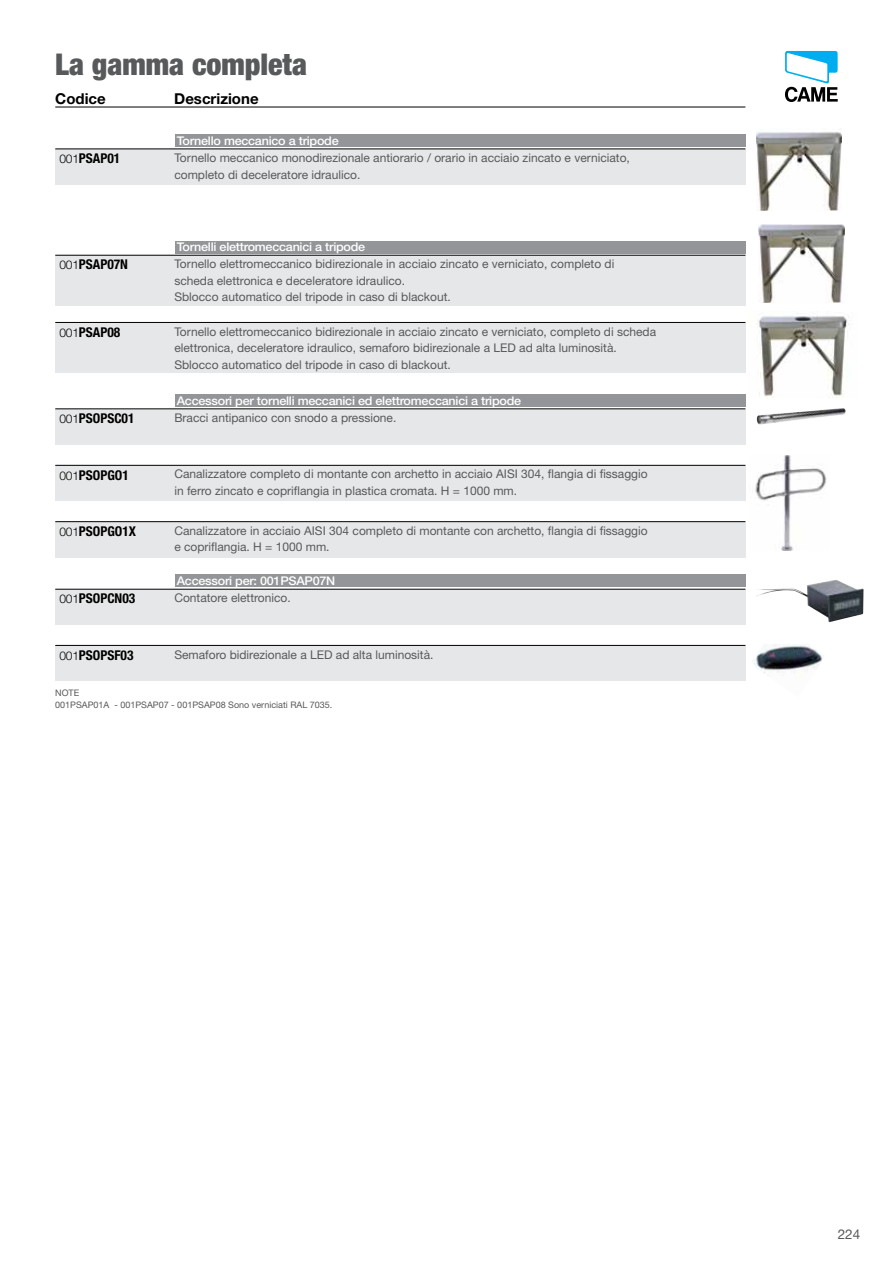
<style>
.page{position:relative;width:893px;height:1263px;background:#fff}
.page>*{position:absolute;margin:0;border:0;box-sizing:border-box;transform-origin:0 0}
.t1{font:900 condensed 30px "Helvetica Neue LT Pro";color:#58595b}
.t2{font:700 15px "Helvetica Neue LT Pro";color:#000}
.t3{font:700 condensed 13.5px "Helvetica Neue LT Pro";color:#000}
.t4{font:13.5px "Helvetica Neue LT Pro";color:#58595b}
.t5{font:12px/16.5px "Helvetica Neue LT Pro";color:#58595b}
.t6{font:500 12px "Helvetica Neue LT Pro";letter-spacing:-.02em;color:#fff;scale:1.05 1}
.t7{font:9px/12px "Helvetica Neue LT Pro";color:#58595b}
.s1{font-weight:300;font-stretch:normal;font-size:12px}
</style>
<div class="page">
<img style="left:755px;top:455px;width:72px;height:95px">
<img style="left:756px;top:132px;width:86px;height:78px">
<img style="left:759px;top:225px;width:86px;height:77px">
<img style="left:757px;top:313px;width:92px;height:85px">
<img style="left:757px;top:408px;width:89px;height:17px">
<img style="left:756px;top:579px;width:107px;height:43px">
<div style="left:175px;top:134px;width:570px;height:13px;background:#939598"></div>
<div style="left:175px;top:394px;width:570px;height:13px;background:#939598"></div>
<div style="left:175px;top:574px;width:570px;height:13px;background:#939598"></div>
<div style="left:55px;top:149px;width:690px;height:35px;background:#e6e7e8"></div>
<hr style="left:55px;top:149px;width:690px;height:1px;background:#000">
<div style="left:55px;top:409px;width:690px;height:35px;background:#e6e7e8"></div>
<hr style="left:55px;top:408px;width:690px;height:1px;background:#000">
<div style="left:55px;top:589px;width:690px;height:36px;background:#e6e7e8"></div>
<hr style="left:55px;top:589px;width:690px;height:1px;background:#000">
<div style="left:55px;top:646px;width:690px;height:35px;background:#e6e7e8"></div>
<hr style="left:55px;top:645px;width:690px;height:1px;background:#000">
<div style="left:55px;top:466px;width:690px;height:35px;background:#e6e7e8"></div>
<hr style="left:55px;top:465px;width:690px;height:1px;background:#000">
<div style="left:55px;top:522px;width:690px;height:35px;background:#e6e7e8"></div>
<hr style="left:55px;top:521px;width:690px;height:1px;background:#000">
<div style="left:175px;top:241px;width:570px;height:12px;background:#939598"></div>
<div style="left:55px;top:255px;width:690px;height:51px;background:#e6e7e8"></div>
<hr style="left:55px;top:255px;width:690px;height:1px;background:#000">
<div style="left:55px;top:323px;width:690px;height:50px;background:#e6e7e8"></div>
<hr style="left:55px;top:322px;width:690px;height:1px;background:#000">
<img style="left:753px;top:644px;width:70px;height:29px">
<hr style="left:55px;top:107px;width:690px;height:1px;background:#000">
<svg style="left:785px;top:51px;width:53px;height:51px"></svg>
<h1 class="t1" style="left:55px;top:47px;width:253px">La gamma completa</h1>
<p class="t2" style="left:55px;top:89px;width:52px">Codice</p>
<p class="t2" style="left:174px;top:89px;width:86px">Descrizione</p>
<p class="t3" style="left:60px;top:150px;width:62px"><span class="s1">001</span>PSAP01</p>
<p class="t3" style="left:60px;top:257px;width:70px"><span class="s1">001</span>PSAP07N</p>
<p class="t3" style="left:60px;top:324px;width:62px"><span class="s1">001</span>PSAP08</p>
<p class="t6" style="left:177px;top:134px;width:156px">Tornello meccanico a tripode</p>
<p class="t5" style="left:174px;top:149px;width:457px">Tornello meccanico monodirezionale antiorario / orario in acciaio zincato e verniciato, completo di deceleratore idraulico.</p>
<p class="t6" style="left:177px;top:240px;width:181px">Tornelli elettromeccanici a tripode</p>
<p class="t5" style="left:174px;top:256px;width:442px">Tornello elettromeccanico bidirezionale in acciaio zincato e verniciato, completo di scheda elettronica e deceleratore idraulico.<br>Sblocco automatico del tripode in caso di blackout.</p>
<p class="t5" style="left:174px;top:323px;width:483px">Tornello elettromeccanico bidirezionale in acciaio zincato e verniciato, completo di scheda elettronica, deceleratore idraulico, semaforo bidirezionale a LED ad alta luminosità.<br>Sblocco automatico del tripode in caso di blackout.</p>
<p class="t6" style="left:177px;top:393px;width:329px">Accessori per tornelli meccanici ed elettromeccanici a tripode</p>
<p class="t3" style="left:60px;top:410px;width:77px"><span class="s1">001</span>PSOPSC01</p>
<p class="t5" style="left:174px;top:409px;width:224px">Bracci antipanico con snodo a pressione.</p>
<p class="t3" style="left:60px;top:467px;width:71px"><span class="s1">001</span>PSOPGO1</p>
<p class="t3" style="left:60px;top:523px;width:78px"><span class="s1">001</span>PSOPGO1X</p>
<p class="t5" style="left:174px;top:466px;width:475px">Canalizzatore completo di montante con archetto in acciaio AISI 304, flangia di fissaggio in ferro zincato e copriflangia in plastica cromata. H = 1000 mm.</p>
<p class="t5" style="left:174px;top:522px;width:475px">Canalizzatore in acciaio AISI 304 completo di montante con archetto, flangia di fissaggio e copriflangia. H = 1000 mm.</p>
<p class="t6" style="left:177px;top:574px;width:152px">Accessori per: 001PSAP07N</p>
<p class="t3" style="left:60px;top:591px;width:77px"><span class="s1">001</span>PSOPCN03</p>
<p class="t5" style="left:174px;top:590px;width:118px">Contatore elettronico.</p>
<p class="t3" style="left:60px;top:647px;width:76px"><span class="s1">001</span>PSOPSF03</p>
<p class="t5" style="left:174px;top:646px;width:261px">Semaforo bidirezionale a LED ad alta luminosità.</p>
<p class="t7" style="left:55px;top:686px;width:279px">NOTE<br>001PSAP01A - 001PSAP07 - 001PSAP08 Sono verniciati RAL 7035.</p>
<p class="t4" style="left:838px;top:1226px;width:24px">224</p>
</div>
